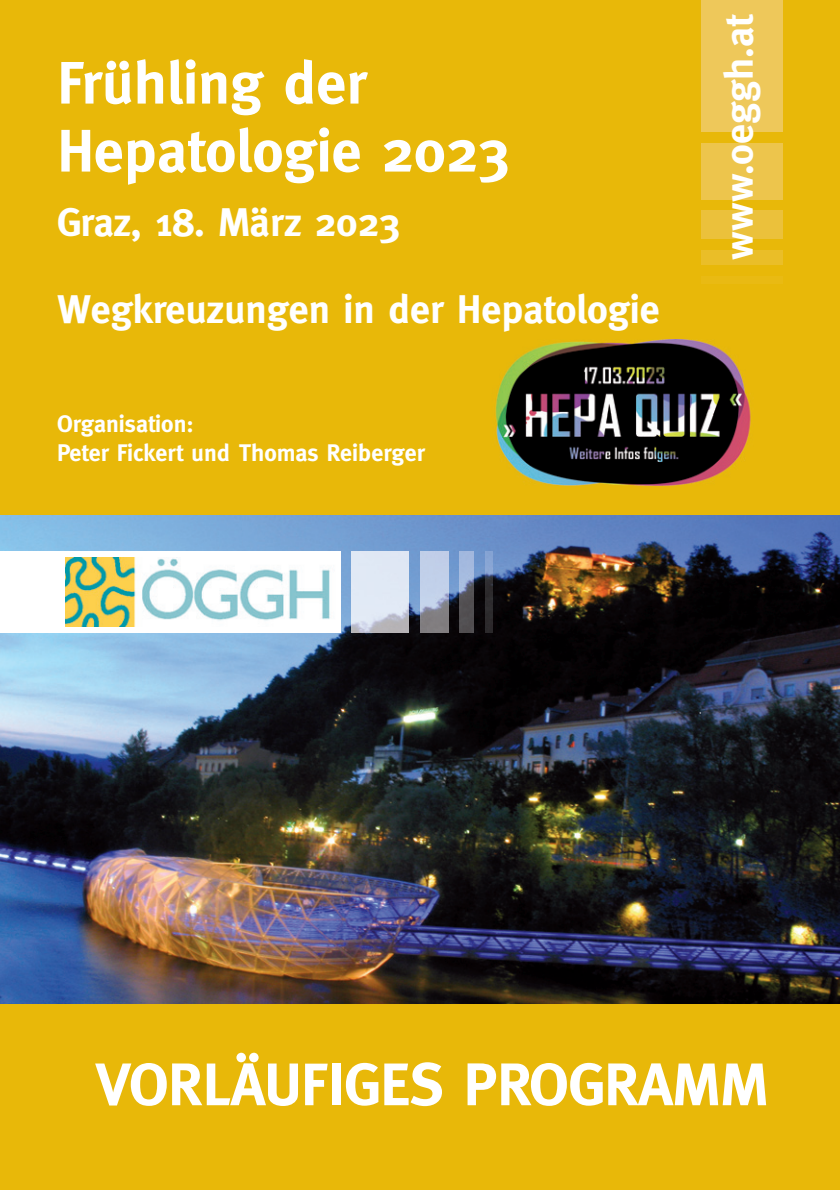
<style>
.page{position:relative;width:840px;height:1190px;background:#e8b809}
.page>*{position:absolute;margin:0;border:0;box-sizing:border-box;transform-origin:0 0}
.t1{font:700 60px/68px "Meta";color:#fff}
.t2{font:700 40px "Meta";color:#fff}
.t3{font:700 24px/28.8px "Meta";color:#fff}
</style>
<div class="page">
<img style="left:0;top:516px;width:840px;height:487px">
<div style="left:0;top:551px;width:341px;height:82px;background:#fff"></div>
<img style="left:352px;top:551px;width:57px;height:82px">
<img style="left:420px;top:551px;width:28px;height:82px">
<img style="left:460px;top:551px;width:14px;height:82px">
<img style="left:485px;top:551px;width:7px;height:82px">
<img style="left:66px;top:558px;width:264px;height:69px">
<div style="left:701px;top:0;width:82px;height:131px;background:#eec85a"></div>
<div style="left:701px;top:143px;width:82px;height:56px;background:#edc54c"></div>
<div style="left:701px;top:211px;width:82px;height:28px;background:#ebc13b"></div>
<div style="left:701px;top:250px;width:82px;height:15px;background:#eabe28"></div>
<div style="left:701px;top:276px;width:82px;height:7px;background:#e9ba13"></div>
<img style="left:495px;top:339px;width:256px;height:146px">
<h1 class="t1" style="left:57px;top:53px;width:454px">Frühling der<br>Hepatologie 2023</h1>
<p class="t2" style="left:57px;top:206px;width:345px">Graz, 18. März 2023</p>
<p class="t2" style="left:57px;top:294px;width:604px">Wegkreuzungen in der Hepatologie</p>
<p class="t3" style="left:57px;top:412px;width:369px">Organisation:<br>Peter Fickert und Thomas Reiberger</p>
<p class="t2" style="left:723px;top:260px;width:247px;rotate:-90deg">www.oeggh.at</p>
<h1 class="t1" style="left:96px;top:1055px;width:674px">VORLÄUFIGES PROGRAMM</h1>
</div>
